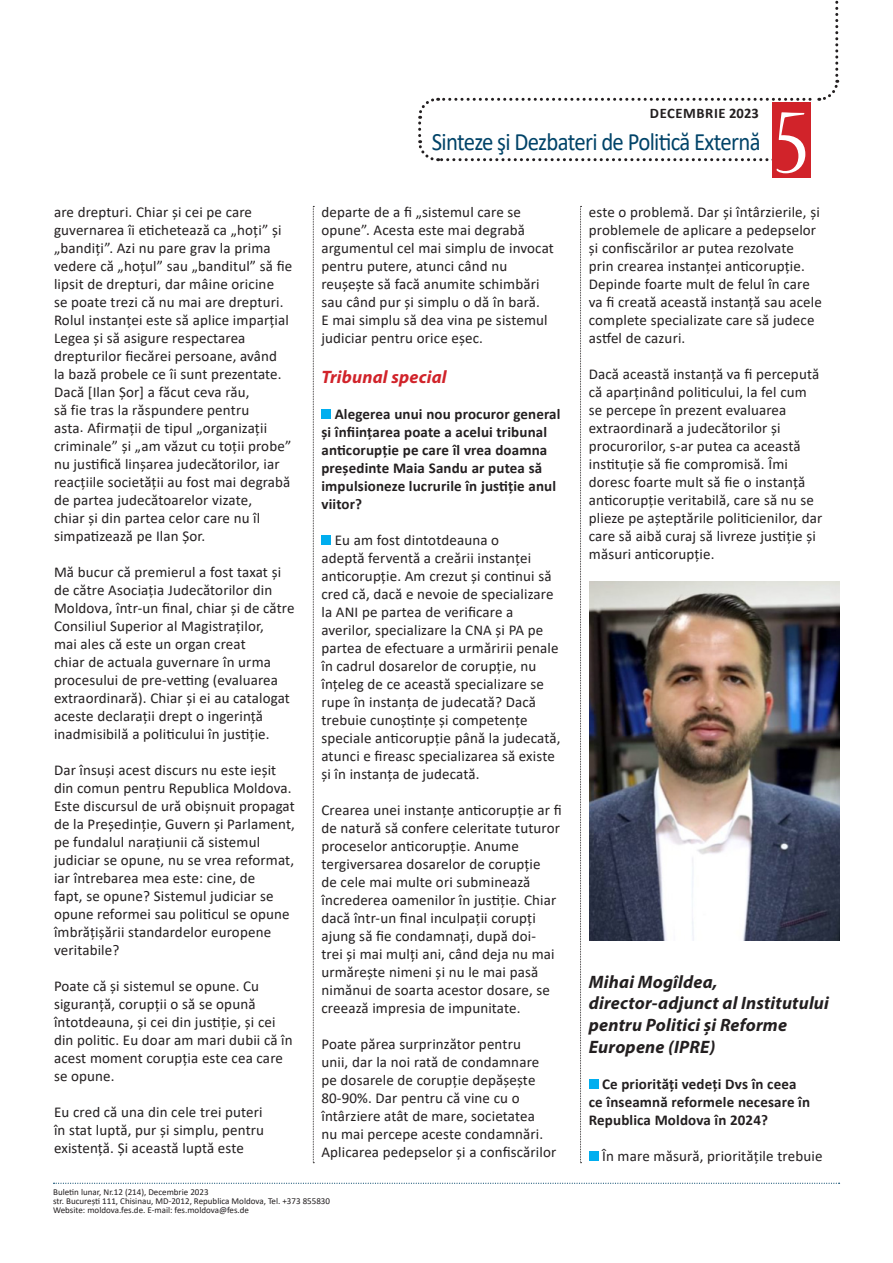
<style>
.page{position:relative;width:893px;height:1263px;background:#fff}
.page>*{position:absolute;margin:0;border:0;box-sizing:border-box;transform-origin:0 0}
.t1{font:condensed 102px "Nueva Std";color:#fff}
.t2{font:25.05px "Calibri";letter-spacing:-.03em;color:#014368;scale:.91 1}
.INTERTITLU{font:italic 700 18px/21.6px "Myriad Pro";letter-spacing:.01em;color:#231f20}
.INTERTITLU-2{font:italic 700 18px "Myriad Pro";letter-spacing:.01em;color:#d1232a}
.texte{font:15px/18px "Calibri";letter-spacing:.01em;color:#231f20}
.texte-2{font:700 15px/18px "Calibri";letter-spacing:.01em;color:#231f20}
.t3{font:700 14.55px "Calibri";letter-spacing:.04em;color:#231f20}
.t4{font:9px/9px "Calibri";color:#231f20}
</style>
<div class="page">
<svg style="left:54px;top:1183px;width:786px;height:1px"></svg>
<svg style="left:418px;top:0;width:422px;height:163px"></svg>
<div style="left:772px;top:102px;width:38px;height:76px;background:#d1232a"></div>
<svg style="left:313px;top:206px;width:1px;height:957px"></svg>
<svg style="left:580px;top:206px;width:2px;height:957px"></svg>
<div style="left:321px;top:409px;width:10px;height:10px;background:#00aeef"></div>
<div style="left:321px;top:535px;width:10px;height:10px;background:#00aeef"></div>
<div style="left:589px;top:1079px;width:9px;height:9px;background:#00aeef"></div>
<div style="left:589px;top:1151px;width:9px;height:9px;background:#00aeef"></div>
<img style="left:589px;top:581px;width:250px;height:360px">
<p class="texte" style="left:54px;top:203px;width:240px">are drepturi. Chiar și cei pe care guvernarea îi etichetează ca „hoți” și „bandiți”. Azi nu pare grav la prima vedere că „hoțul” sau „banditul” să fie lipsit de drepturi, dar mâine oricine<br>se poate trezi că nu mai are drepturi.<br>Rolul instanței este să aplice imparțial Legea și să asigure respectarea drepturilor fiecărei persoane, având<br>la bază probele ce îi sunt prezentate.<br>Dacă [Ilan Șor] a făcut ceva rău,<br>să fie tras la răspundere pentru<br>asta. Afirmații de tipul „organizații criminale” și „am văzut cu toții probe” nu justifică linșarea judecătorilor, iar reacțiile societății au fost mai degrabă de partea judecătoarelor vizate,<br>chiar și din partea celor care nu îl simpatizează pe Ilan Șor.</p>
<p class="texte" style="left:54px;top:563px;width:242px">Mă bucur că premierul a fost taxat și de către Asociația Judecătorilor din Moldova, într-un final, chiar și de către Consiliul Superior al Magistraților,<br>mai ales că este un organ creat<br>chiar de actuala guvernare în urma procesului de pre-vetting (evaluarea extraordinară). Chiar și ei au catalogat aceste declarații drept o ingerință inadmisibilă a politicului în justiție.</p>
<p class="texte" style="left:54px;top:761px;width:242px">Dar însuși acest discurs nu este ieșit din comun pentru Republica Moldova.<br>Este discursul de ură obișnuit propagat de la Președinție, Guvern și Parlament, pe fundalul narațiunii că sistemul judiciar se opune, nu se vrea reformat, iar întrebarea mea este: cine, de<br>fapt, se opune? Sistemul judiciar se opune reformei sau politicul se opune îmbrățișării standardelor europene veritabile?</p>
<p class="texte" style="left:54px;top:977px;width:240px">Poate că și sistemul se opune. Cu siguranță, corupții o să se opună întotdeauna, și cei din justiție, și cei din politic. Eu doar am mari dubii că în acest moment corupția este cea care se opune.</p>
<p class="texte" style="left:54px;top:1103px;width:212px;text-align:justify">Eu cred că una din cele trei puteri în stat luptă, pur și simplu, pentru existență. Și această luptă este</p>
<p class="t3" style="left:650px;top:103px;width:110px">DECEMBRIE 2023</p>
<p class="t1" style="left:775px;top:96px;width:35px">5</p>
<h2 class="t2" style="left:432px;top:124px;width:363px">Sinteze şi Dezbateri de Politică Externă</h2>
<p class="texte" style="left:321px;top:203px;width:234px">departe de a fi „sistemul care se opune”. Acesta este mai degrabă argumentul cel mai simplu de invocat pentru putere, atunci când nu reușește să facă anumite schimbări sau când pur și simplu o dă în bară.<br>E mai simplu să dea vina pe sistemul judiciar pentru orice eșec.</p>
<p class="INTERTITLU-2" style="left:321px;top:365px;width:127px">Tribunal special</p>
<p class="texte-2" style="left:321px;top:405px;width:241px;text-indent:13px">Alegerea unui nou procuror general și înființarea poate a acelui tribunal anticorupție pe care îl vrea doamna președinte Maia Sandu ar putea să impulsioneze lucrurile în justiție anul viitor?</p>
<p class="texte" style="left:321px;top:531px;width:241px;text-indent:13px">Eu am fost dintotdeauna o<br>adeptă ferventă a creării instanței anticorupție. Am crezut și continui să cred că, dacă e nevoie de specializare la ANI pe partea de verificare a averilor, specializare la CNA și PA pe partea de efectuare a urmăririi penale în cadrul dosarelor de corupție, nu înțeleg de ce această specializare se rupe în instanța de judecată? Dacă trebuie cunoștințe și competențe speciale anticorupție până la judecată, atunci e fireasc specializarea să existe și în instanța de judecată.</p>
<p class="texte" style="left:321px;top:801px;width:242px">Crearea unei instanțe anticorupție ar fi de natură să confere celeritate tuturor proceselor anticorupție. Anume tergiversarea dosarelor de corupție<br>de cele mai multe ori subminează încrederea oamenilor în justiție. Chiar dacă într-un final inculpații corupți ajung să fie condamnați, după doi-<br>trei și mai mulți ani, când deja nu mai urmărește nimeni și nu le mai pasă nimănui de soarta acestor dosare, se creează impresia de impunitate.</p>
<p class="texte" style="left:321px;top:1035px;width:236px">Poate părea surprinzător pentru<br>unii, dar la noi rată de condamnare pe dosarele de corupție depășește 80-90%. Dar pentru că vine cu o întârziere atât de mare, societatea<br>nu mai percepe aceste condamnări.<br>Aplicarea pedepselor și a confiscărilor</p>
<p class="texte" style="left:589px;top:203px;width:235px">este o problemă. Dar și întârzierile, și problemele de aplicare a pedepselor și confiscărilor ar putea rezolvate prin crearea instanței anticorupție.<br>Depinde foarte mult de felul în care va fi creată această instanță sau acele complete specializate care să judece astfel de cazuri.</p>
<p class="texte" style="left:589px;top:365px;width:235px">Dacă această instanță va fi percepută că aparținând politicului, la fel cum se percepe în prezent evaluarea extraordinară a judecătorilor și procurorilor, s-ar putea ca această instituție să fie compromisă. Îmi doresc foarte mult să fie o instanță anticorupție veritabilă, care să nu se plieze pe așteptările politicienilor, dar care să aibă curaj să livreze justiție și măsuri anticorupție.</p>
<p class="INTERTITLU" style="left:589px;top:970px;width:130px">Mihai Mogîldea,</p>
<p class="INTERTITLU" style="left:589px;top:992px;width:242px">director-adjunct al Institutului pentru Politici și Reforme<br>Europene (IPRE)</p>
<p class="texte-2" style="left:589px;top:1074px;width:223px;text-indent:13px">Ce priorități vedeți Dvs în ceea ce înseamnă reformele necesare în<br>Republica Moldova în 2024?</p>
<p class="texte" style="left:602px;top:1146px;width:222px">În mare măsură, prioritățile trebuie</p>
<p class="t4" style="left:53px;top:1187px;width:278px">Buletin lunar, Nr.12 (214), Decembrie 2023<br>str. București 111, Chisinau, MD-2012, Republica Moldova, Tel. +373 855830<br>Website: moldova.fes.de. E-mail: fes.moldova@fes.de</p>
</div>
